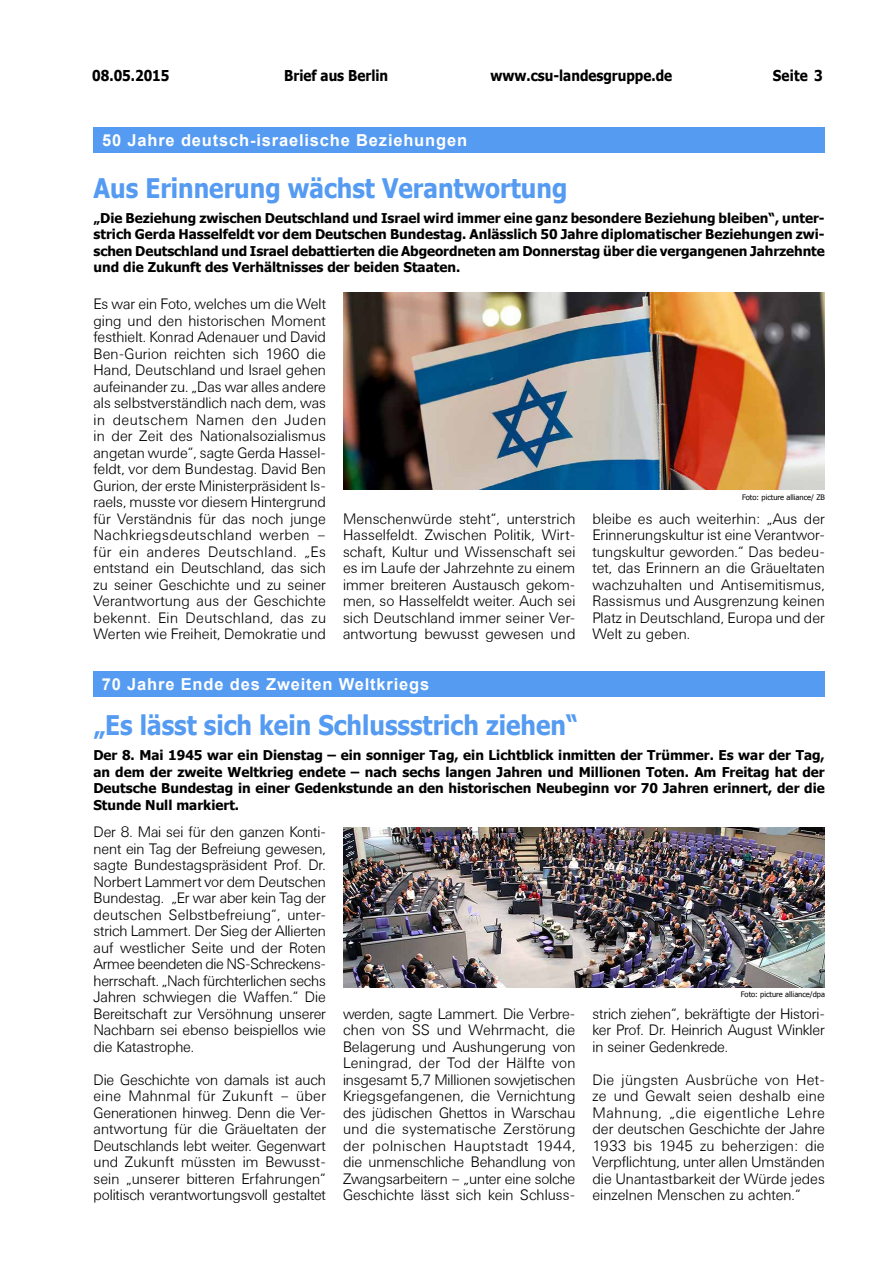
<style>
.page{position:relative;width:893px;height:1263px;background:#fff}
.page>*{position:absolute;margin:0;border:0;box-sizing:border-box;transform-origin:0 0}
._01_BaB_Überschrift{font:700 27px "Tahoma";color:#559bf2;scale:.9 1}
._01_BaB_Überschrift-2{font:700 16.5px "Arial";letter-spacing:.05em;color:#fff}
._04_BaB_Fließtext{font:300 15px/16.5px "Univers BSK";color:#000;text-align:justify}
.t1{font:700 15px "Tahoma";color:#000;scale:.9 1}
._03_BaB_Teaser{font:700 13.5px/16.5px "Tahoma";color:#000;text-align:justify}
._13_BaB_Rechtevermer{font:7.5px "Tahoma";color:#000}
</style>
<div class="page">
<div style="left:94px;top:128px;width:731px;height:25px;background:#559bf2"></div>
<div style="left:93px;top:672px;width:732px;height:25px;background:#559bf2"></div>
<img style="left:343px;top:828px;width:482px;height:159px">
<img style="left:343px;top:293px;width:482px;height:196px">
<p class="t1" style="left:284px;top:65px;width:117px">Brief aus Berlin</p>
<p class="t1" style="left:92px;top:65px;width:87px">08.05.2015</p>
<p class="t1" style="left:490px;top:65px;width:203px">www.csu-landesgruppe.de</p>
<p class="t1" style="left:773px;top:65px;width:57px">Seite 3</p>
<p class="_01_BaB_Überschrift-2" style="left:102px;top:129px;width:367px">50 Jahre deutsch-israelische Beziehungen</p>
<p class="_01_BaB_Überschrift" style="left:94px;top:169px;width:528px">Aus Erinnerung wächst Verantwortung</p>
<p class="_03_BaB_Teaser" style="left:94px;top:209px;width:733px">„Die Beziehung zwischen Deutschland und Israel wird immer eine ganz besondere Beziehung bleiben“, unter&shy;strich Gerda Hasselfeldt vor dem Deutschen Bundestag. Anlässlich 50 Jahre diplomatischer Beziehungen zwi&shy;schen Deutschland und Israel debattierten die Abgeordneten am Donnerstag über die vergangenen Jahrzehnte und die Zukunft des Verhältnisses der beiden Staaten.</p>
<p class="_04_BaB_Fließtext" style="left:94px;top:296px;width:234px">Es war ein Foto, welches um die Welt ging und den historischen Moment festhielt. Konrad Adenauer und David Ben-Gurion reichten sich 1960 die Hand, Deutschland und Israel gehen aufeinander zu. „Das war alles andere als selbstverständlich nach dem, was in deutschem Namen den Juden in der Zeit des Nationalsozialismus angetan wurde“, sagte Gerda Hassel&shy;feldt, vor dem Bundestag. David Ben Gurion, der erste Ministerpräsident Is&shy;raels, musste vor diesem Hintergrund für Verständnis für das noch junge Nachkriegsdeutschland werben – für ein anderes Deutschland. „Es entstand ein Deutschland, das sich zu seiner Geschichte und zu seiner Verantwortung aus der Geschichte bekennt. Ein Deutschland, das zu Werten wie Freiheit, Demokratie und</p>
<p class="_13_BaB_Rechtevermer" style="left:742px;top:492px;width:84px">Foto: picture alliance/ ZB</p>
<p class="_04_BaB_Fließtext" style="left:343px;top:510px;width:234px">Menschenwürde steht“, unterstrich Hasselfeldt. Zwischen Politik, Wirt&shy;schaft, Kultur und Wissenschaft sei es im Laufe der Jahrzehnte zu einem immer breiteren Austausch gekom&shy;men, so Hasselfeldt weiter. Auch sei sich Deutschland immer seiner Ver&shy;antwortung bewusst gewesen und</p>
<p class="_04_BaB_Fließtext" style="left:592px;top:510px;width:234px">bleibe es auch weiterhin: „Aus der Erinnerungskultur ist eine Verantwor&shy;tungskultur geworden.“ Das bedeu&shy;tet, das Erinnern an die Gräueltaten wachzuhalten und Antisemitismus, Rassismus und Ausgrenzung keinen Platz in Deutschland, Europa und der Welt zu geben.</p>
<p class="_01_BaB_Überschrift-2" style="left:102px;top:673px;width:329px">70 Jahre Ende des Zweiten Weltkriegs</p>
<p class="_01_BaB_Überschrift" style="left:93px;top:707px;width:540px">„Es lässt sich kein Schlussstrich ziehen“</p>
<p class="_03_BaB_Teaser" style="left:93px;top:746px;width:733px">Der 8. Mai 1945 war ein Dienstag – ein sonniger Tag, ein Lichtblick inmitten der Trümmer. Es war der Tag, an dem der zweite Weltkrieg endete – nach sechs langen Jahren und Millionen Toten. Am Freitag hat der Deutsche Bundestag in einer Gedenkstunde an den historischen Neubeginn vor 70 Jahren erinnert, der die Stunde Null markiert.</p>
<p class="_04_BaB_Fließtext" style="left:94px;top:824px;width:234px">Der 8. Mai sei für den ganzen Konti&shy;nent ein Tag der Befreiung gewesen, sagte Bundestagspräsident Prof. Dr.<br>Norbert Lammert vor dem Deutschen Bundestag. „Er war aber kein Tag der deutschen Selbstbefreiung“, unter&shy;strich Lammert. Der Sieg der Allierten auf westlicher Seite und der Roten Armee beendeten die NS-Schreckens&shy;herrschaft. „Nach fürchterlichen sechs Jahren schwiegen die Waffen.“ Die Bereitschaft zur Versöhnung unserer Nachbarn sei ebenso beispiellos wie die Katastrophe.</p>
<p class="_04_BaB_Fließtext" style="left:94px;top:1071px;width:234px">Die Geschichte von damals ist auch eine Mahnmal für Zukunft – über Generationen hinweg. Denn die Ver&shy;antwortung für die Gräueltaten der Deutschlands lebt weiter. Gegenwart und Zukunft müssten im Bewusst&shy;sein „unserer bitteren Erfahrungen“ politisch verantwortungsvoll gestaltet</p>
<p class="_13_BaB_Rechtevermer" style="left:741px;top:989px;width:86px">Foto: picture alliance/dpa</p>
<p class="_04_BaB_Fließtext" style="left:343px;top:1005px;width:234px">werden, sagte Lammert. Die Verbre&shy;chen von SS und Wehrmacht, die Belagerung und Aushungerung von Leningrad, der Tod der Hälfte von insgesamt 5,7 Millionen sowjetischen Kriegsgefangenen, die Vernichtung des jüdischen Ghettos in Warschau und die systematische Zerstörung der polnischen Hauptstadt 1944, die unmenschliche Behandlung von Zwangsarbeitern – „unter eine solche Geschichte lässt sich kein Schluss-</p>
<p class="_04_BaB_Fließtext" style="left:592px;top:1005px;width:234px">strich ziehen“, bekräftigte der Histori&shy;ker Prof. Dr. Heinrich August Winkler in seiner Gedenkrede.</p>
<p class="_04_BaB_Fließtext" style="left:592px;top:1071px;width:234px">Die jüngsten Ausbrüche von Het&shy;ze und Gewalt seien deshalb eine Mahnung, „die eigentliche Lehre der deutschen Geschichte der Jahre 1933 bis 1945 zu beherzigen: die Verpflichtung, unter allen Umständen die Unantastbarkeit der Würde jedes einzelnen Menschen zu achten.“</p>
</div>
